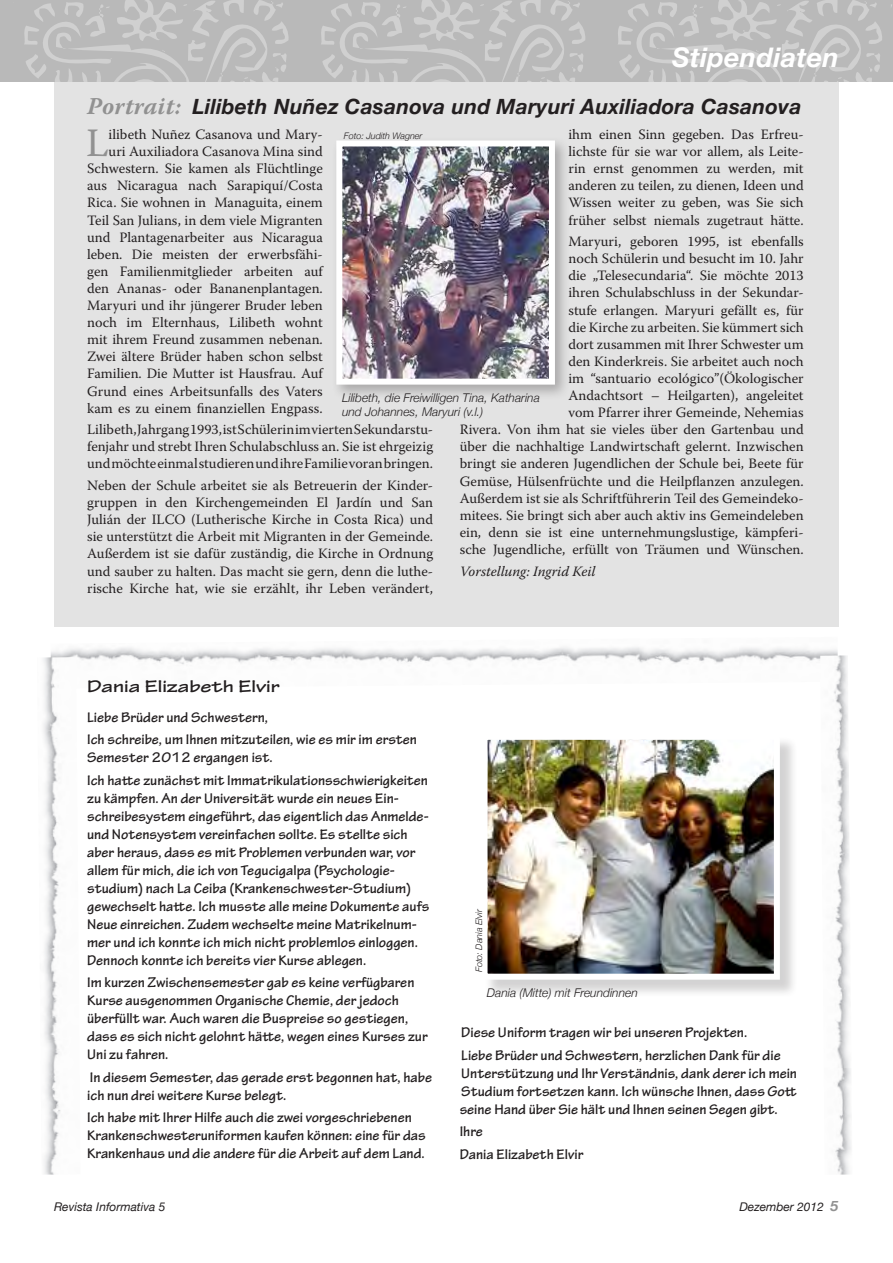
<style>
.page{position:relative;width:893px;height:1263px;background:#fff}
.page>*{position:absolute;margin:0;border:0;box-sizing:border-box;transform-origin:0 0}
.Box_Body-Drop_2_Seri{font:40.2px "Warnock Pro";color:#919191}
.Heading_Sans_Ital_Wh{font:italic 700 27px "Helvetica Neue";letter-spacing:.01em;color:#fff}
.Heading_Sans_Ital_Bl{font:italic 700 21px "Helvetica Neue";letter-spacing:.01em;color:#231f20}
.Stipendiaten_Heading{font:700 expanded 18px "Tekton Pro";color:#231f20}
.Stipendiaten_Body-Te{font:700 15px/18px "Tekton Pro";color:#231f20}
.Box_Body_Serif_Rom_B{font:14.25px/17.1px "Warnock Pro";color:#231f20;text-align:justify}
.Box_Body-Drop_2_Seri-2{font:14.25px/17.1px "Warnock Pro";color:#231f20;text-align:right}
.Author_-_Serif_Ital{font:italic 14.25px "Warnock Pro";letter-spacing:-.005em;color:#231f20}
.Foto_Caption_-_Sans{font:italic 300 12px/14.4px "Helvetica Neue";color:#231f20}
.t1{font:italic 12px "Helvetica Neue";color:#231f20}
.Foto_Credit-Sans_Bla{font:italic 300 9px "Helvetica Neue";color:#231f20}
.s1{font-family:"Warnock Pro";font-size:24px;color:#919191}
.s2{font-weight:700;font-size:14.25px;color:#919191}
</style>
<div class="page">
<img style="left:51px;top:647px;width:787px;height:18px">
<img style="left:43px;top:657px;width:38px;height:518px">
<img style="left:820px;top:655px;width:31px;height:520px">
<div style="left:54px;top:81px;width:785px;height:546px;background:#e3e3e3"></div>
<div style="left:484px;top:736px;width:315px;height:262px;background:#231f20;opacity:.2"></div>
<img style="left:489px;top:741px;width:284px;height:232px">
<div style="left:482px;top:734px;width:298px;height:246px;border:6px solid #fff"></div>
<div style="left:331px;top:136px;width:239px;height:264px;background:#231f20;opacity:.3"></div>
<img style="left:343px;top:147px;width:205px;height:231px">
<div style="left:336px;top:140px;width:219px;height:245px;border:6px solid #fff"></div>
<svg style="left:0;top:0;width:893px;height:81px;background:#bebebe"></svg>
<p class="Heading_Sans_Ital_Wh" style="left:672px;top:41px;width:168px">Stipendiaten</p>
<p class="Heading_Sans_Ital_Bl" style="left:87px;top:94px;width:716px"><span class="s1">Portrait:</span> Lilibeth Nuñez Casanova und Maryuri Auxiliadora Casanova</p>
<p class="Box_Body-Drop_2_Seri" style="left:86px;top:119px;width:24px">L</p>
<p class="Box_Body-Drop_2_Seri-2" style="left:87px;top:126px;width:237px">ilibeth Nuñez Casanova und Mary-<br>uri Auxiliadora Casanova Mina sind Schwestern. Sie kamen als Flüchtlinge aus Nicaragua nach Sarapiquí/Costa Rica. Sie wohnen in Managuita, einem Teil San Julians, in dem viele Migranten und Plantagenarbeiter aus Nicaragua leben. Die meisten der erwerbsfähi&shy;gen Familienmitglieder arbeiten auf den Ananas- oder Bananenplantagen.<br>Maryuri und ihr jüngerer Bruder leben noch im Elternhaus, Lilibeth wohnt mit ihrem Freund zusammen nebenan.<br>Zwei ältere Brüder haben schon selbst Familien. Die Mutter ist Hausfrau. Auf Grund eines Arbeitsunfalls des Vaters kam es zu einem finanziellen Engpass.</p>
<p class="Box_Body_Serif_Rom_B" style="left:87px;top:421px;width:347px">Lilibeth, Jahrgang 1993, ist Schülerin im vierten Sekundarstu&shy;fenjahr und strebt Ihren Schulabschluss an. Sie ist ehrgeizig und möchte einmal studieren und ihre Familie voran bringen.</p>
<p class="Box_Body_Serif_Rom_B" style="left:87px;top:477px;width:348px">Neben der Schule arbeitet sie als Betreuerin der Kinder&shy;gruppen in den Kirchengemeinden El Jardín und San Julián der ILCO (Lutherische Kirche in Costa Rica) und sie unterstützt die Arbeit mit Migranten in der Gemeinde.<br>Außerdem ist sie dafür zuständig, die Kirche in Ordnung und sauber zu halten. Das macht sie gern, denn die luthe&shy;rische Kirche hat, wie sie erzählt, ihr Leben verändert,</p>
<p class="Box_Body_Serif_Rom_B" style="left:568px;top:126px;width:237px">ihm einen Sinn gegeben. Das Erfreu&shy;lichste für sie war vor allem, als Leite&shy;rin ernst genommen zu werden, mit anderen zu teilen, zu dienen, Ideen und Wissen weiter zu geben, was Sie sich früher selbst niemals zugetraut hätte.</p>
<p class="Box_Body_Serif_Rom_B" style="left:460px;top:233px;width:345px;text-align:right">Maryuri, geboren 1995, ist ebenfalls<br>noch Schülerin und besucht im 10. Jahr<br>die „Telesecundaria“. Sie möchte 2013<br>ihren Schulabschluss in der Sekundar-<br>stufe erlangen. Maryuri gefällt es, für<br>die Kirche zu arbeiten. Sie kümmert sich<br>dort zusammen mit Ihrer Schwester um<br>den Kinderkreis. Sie arbeitet auch noch<br>im “santuario ecológico”(Ökologischer<br>Andachtsort – Heilgarten), angeleitet<br>vom Pfarrer ihrer Gemeinde, Nehemias<br>Rivera. Von ihm hat sie vieles über den Gartenbau und über die nachhaltige Landwirtschaft gelernt. Inzwischen bringt sie anderen Jugendlichen der Schule bei, Beete für Gemüse, Hülsenfrüchte und die Heilpflanzen anzulegen.<br>Außerdem ist sie als Schriftführerin Teil des Gemeindeko&shy;mitees. Sie bringt sich aber auch aktiv ins Gemeindeleben ein, denn sie ist eine unternehmungslustige, kämpferi&shy;sche Jugendliche, erfüllt von Träumen und Wünschen.</p>
<p class="Author_-_Serif_Ital" style="left:460px;top:562px;width:137px">Vorstellung: Ingrid Keil</p>
<p class="Foto_Credit-Sans_Bla" style="left:344px;top:131px;width:80px">Foto: Judith Wagner</p>
<p class="Foto_Caption_-_Sans" style="left:342px;top:390px;width:199px">Lilibeth, die Freiwilligen Tina, Katharina und Johannes, Maryuri (v.l.)</p>
<p class="Stipendiaten_Heading" style="left:87px;top:675px;width:194px">Dania Elizabeth Elvir</p>
<p class="Stipendiaten_Body-Te" style="left:87px;top:708px;width:183px">Liebe Brüder und Schwestern,</p>
<p class="Stipendiaten_Body-Te" style="left:87px;top:731px;width:331px">Ich schreibe, um Ihnen mitzuteilen, wie es mir im ersten<br>Semester 2012 ergangen ist.</p>
<p class="Stipendiaten_Body-Te" style="left:87px;top:771px;width:344px">Ich hatte zunächst mit Immatrikulationsschwierigkeiten zu kämpfen. An der Universität wurde ein neues Ein&shy;schreibesystem eingeführt, das eigentlich das Anmelde&shy;und Notensystem vereinfachen sollte. Es stellte sich aber heraus, dass es mit Problemen verbunden war, vor allem für mich, die ich von Tegucigalpa (Psychologie&shy;studium) nach La Ceiba (Krankenschwester-Studium) gewechselt hatte. Ich musste alle meine Dokumente aufs Neue einreichen. Zudem wechselte meine Matrikelnum&shy;mer und ich konnte ich mich nicht problemlos einloggen.<br>Dennoch konnte ich bereits vier Kurse ablegen.</p>
<p class="Stipendiaten_Body-Te" style="left:87px;top:974px;width:342px">Im kurzen Zwischensemester gab es keine verfügbaren Kurse ausgenommen Organische Chemie, der jedoch überfüllt war. Auch waren die Buspreise so gestiegen, dass es sich nicht gelohnt hätte, wegen eines Kurses zur Uni zu fahren.</p>
<p class="Stipendiaten_Body-Te" style="left:87px;top:1068px;width:346px">In diesem Semester, das gerade erst begonnen hat, habe ich nun drei weitere Kurse belegt.</p>
<p class="Stipendiaten_Body-Te" style="left:87px;top:1109px;width:340px">Ich habe mit Ihrer Hilfe auch die zwei vorgeschriebenen<br>Krankenschwesteruniformen kaufen können: eine für das<br>Krankenhaus und die andere für die Arbeit auf dem Land.</p>
<p class="Foto_Credit-Sans_Bla" style="left:474px;top:972px;width:64px;rotate:-90deg">Foto: Dania Elvir</p>
<p class="Foto_Caption_-_Sans" style="left:487px;top:986px;width:152px">Dania (Mitte) mit Freundinnen</p>
<p class="Stipendiaten_Body-Te" style="left:461px;top:1024px;width:288px">Diese Uniform tragen wir bei unseren Projekten.</p>
<p class="Stipendiaten_Body-Te" style="left:460px;top:1046px;width:339px">Liebe Brüder und Schwestern, herzlichen Dank für die Unterstützung und Ihr Verständnis, dank derer ich mein Studium fortsetzen kann. Ich wünsche Ihnen, dass Gott seine Hand über Sie hält und Ihnen seinen Segen gibt.</p>
<p class="Stipendiaten_Body-Te" style="left:460px;top:1123px;width:25px">Ihre</p>
<p class="Stipendiaten_Body-Te" style="left:460px;top:1145px;width:125px">Dania Elizabeth Elvir</p>
<p class="t1" style="left:54px;top:1199px;width:113px">Revista Informativa 5</p>
<p class="t1" style="left:739px;top:1199px;width:101px">Dezember 2012 <span class="s2">5</span></p>
</div>
